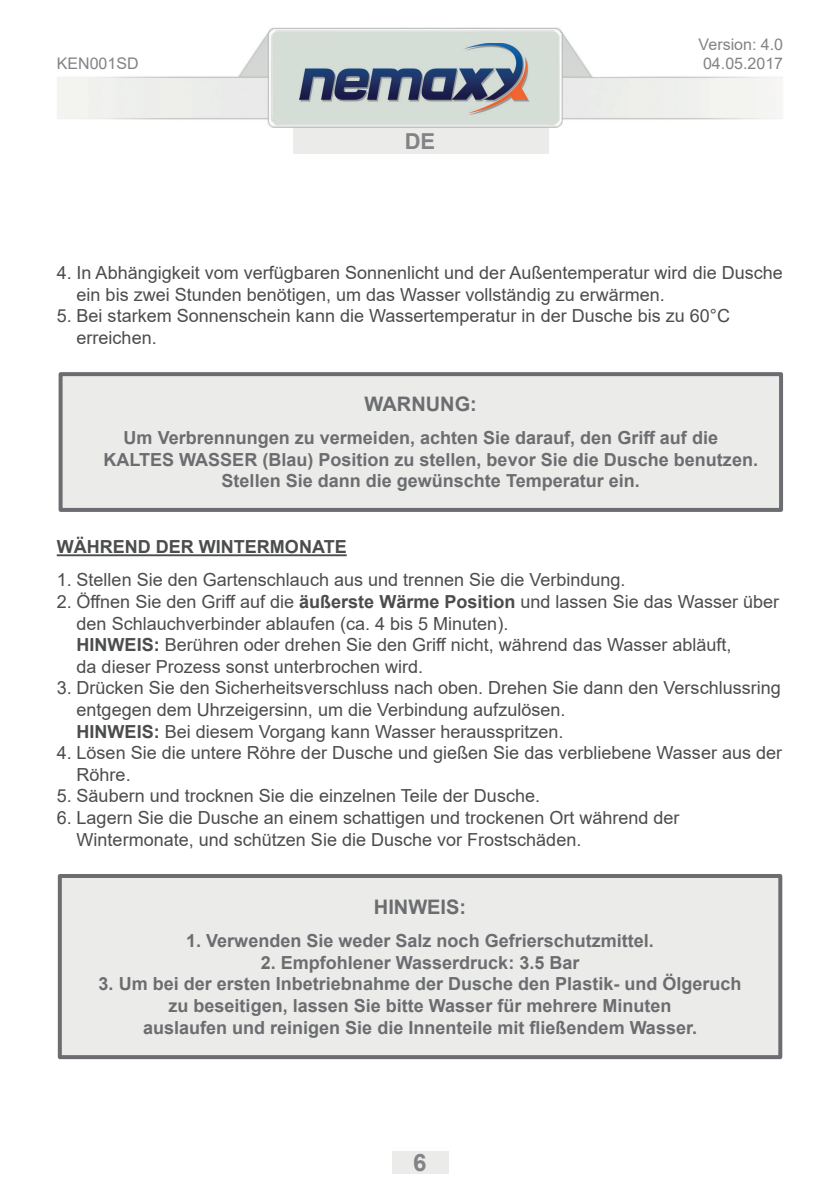
<style>
.page{position:relative;width:840px;height:1191px;background:#fff}
.page>*{position:absolute;margin:0;border:0;box-sizing:border-box;transform-origin:0 0}
.t1{font:700 24px "Arial";color:#818386}
.t2{font:700 22px "Arial";color:#818386}
.t3{font:700 20px "Arial";color:#6c6d70}
.t4{font:18px/21.6px "Arial";color:#4b4c4d}
.t5{font:700 18px/21.6px "Arial";color:#6c6d70;text-align:center}
.t6{font:700 18px "Arial";color:#4b4c4d}
.t7{font:16px "Arial";color:#818386}
.s1{font-weight:700}
</style>
<div class="page">
<div style="left:293px;top:125px;width:255px;height:28px;background:#ebebea"></div>
<img style="left:57px;top:27px;width:725px;height:101px">
<img style="left:300px;top:43px;width:229px;height:71px">
<div style="left:391px;top:1151px;width:57px;height:23px;background:#ebebea"></div>
<div style="left:61px;top:374px;width:719px;height:136px;background:#ebebea"></div>
<div style="left:59px;top:372px;width:723px;height:140px;border:4px solid #6c6d70"></div>
<div style="left:60px;top:876px;width:719px;height:181px;background:#ebebea"></div>
<div style="left:58px;top:874px;width:723px;height:185px;border:4px solid #6c6d70"></div>
<hr style="left:57px;top:554px;width:289px;height:2px;background:#4b4c4d">
<p class="t7" style="left:698px;top:33px;width:86px">Version: 4.0</p>
<p class="t7" style="left:57px;top:52px;width:83px">KEN001SD</p>
<p class="t7" style="left:702px;top:52px;width:82px">04.05.2017</p>
<p class="t2" style="left:404px;top:126px;width:32px">DE</p>
<p class="t4" style="left:77px;top:262px;width:707px;text-indent:-20px">4. In Abhängigkeit vom verfügbaren Sonnenlicht und der Außentemperatur wird die Dusche ein bis zwei Stunden benötigen, um das Wasser vollständig zu erwärmen.</p>
<p class="t4" style="left:77px;top:305px;width:654px;text-indent:-20px">5. Bei starkem Sonnenschein kann die Wassertemperatur in der Dusche bis zu 60°C erreichen.</p>
<p class="t3" style="left:364px;top:390px;width:114px">WARNUNG:</p>
<p class="t5" style="left:124px;top:427px;width:595px">Um Verbrennungen zu vermeiden, achten Sie darauf, den Griff auf die</p>
<p class="t5" style="left:103px;top:449px;width:655px">KALTES WASSER (Blau) Position zu stellen, bevor Sie die Dusche benutzen.</p>
<p class="t5" style="left:221px;top:470px;width:419px">Stellen Sie dann die gewünschte Temperatur ein.</p>
<p class="t6" style="left:57px;top:534px;width:291px">WÄHREND DER WINTERMONATE</p>
<p class="t4" style="left:57px;top:569px;width:570px">1. Stellen Sie den Gartenschlauch aus und trennen Sie die Verbindung.</p>
<p class="t4" style="left:77px;top:590px;width:703px;text-indent:-20px">2. Öffnen Sie den Griff auf die <span class="s1">äußerste Wärme Position</span> und lassen Sie das Wasser über den Schlauchverbinder ablaufen (ca. 4 bis 5 Minuten).<br><span class="s1">HINWEIS:</span> Berühren oder drehen Sie den Griff nicht, während das Wasser abläuft,<br>da dieser Prozess sonst unterbrochen wird.</p>
<p class="t4" style="left:77px;top:677px;width:705px;text-indent:-20px">3. Drücken Sie den Sicherheitsverschluss nach oben. Drehen Sie dann den Verschlussring entgegen dem Uhrzeigersinn, um die Verbindung aufzulösen.<br><span class="s1">HINWEIS:</span> Bei diesem Vorgang kann Wasser herausspritzen.</p>
<p class="t4" style="left:77px;top:742px;width:706px;text-indent:-20px">4. Lösen Sie die untere Röhre der Dusche und gießen Sie das verbliebene Wasser aus der<br>Röhre.</p>
<p class="t4" style="left:57px;top:785px;width:484px">5. Säubern und trocknen Sie die einzelnen Teile der Dusche.</p>
<p class="t4" style="left:77px;top:806px;width:604px;text-indent:-20px">6. Lagern Sie die Dusche an einem schattigen und trockenen Ort während der<br>Wintermonate, und schützen Sie die Dusche vor Frostschäden.</p>
<p class="t3" style="left:373px;top:893px;width:94px">HINWEIS:</p>
<p class="t5" style="left:186px;top:930px;width:469px">1. Verwenden Sie weder Salz noch Gefrierschutzmittel.</p>
<p class="t5" style="left:260px;top:951px;width:320px">2. Empfohlener Wasserdruck: 3.5 Bar</p>
<p class="t5" style="left:99px;top:973px;width:644px">3. Um bei der ersten Inbetriebnahme der Dusche den Plastik- und Ölgeruch zu beseitigen, lassen Sie bitte Wasser für mehrere Minuten<br>auslaufen und reinigen Sie die Innenteile mit fließendem Wasser.</p>
<h1 class="t1" style="left:413px;top:1146px;width:15px">6</h1>
</div>
